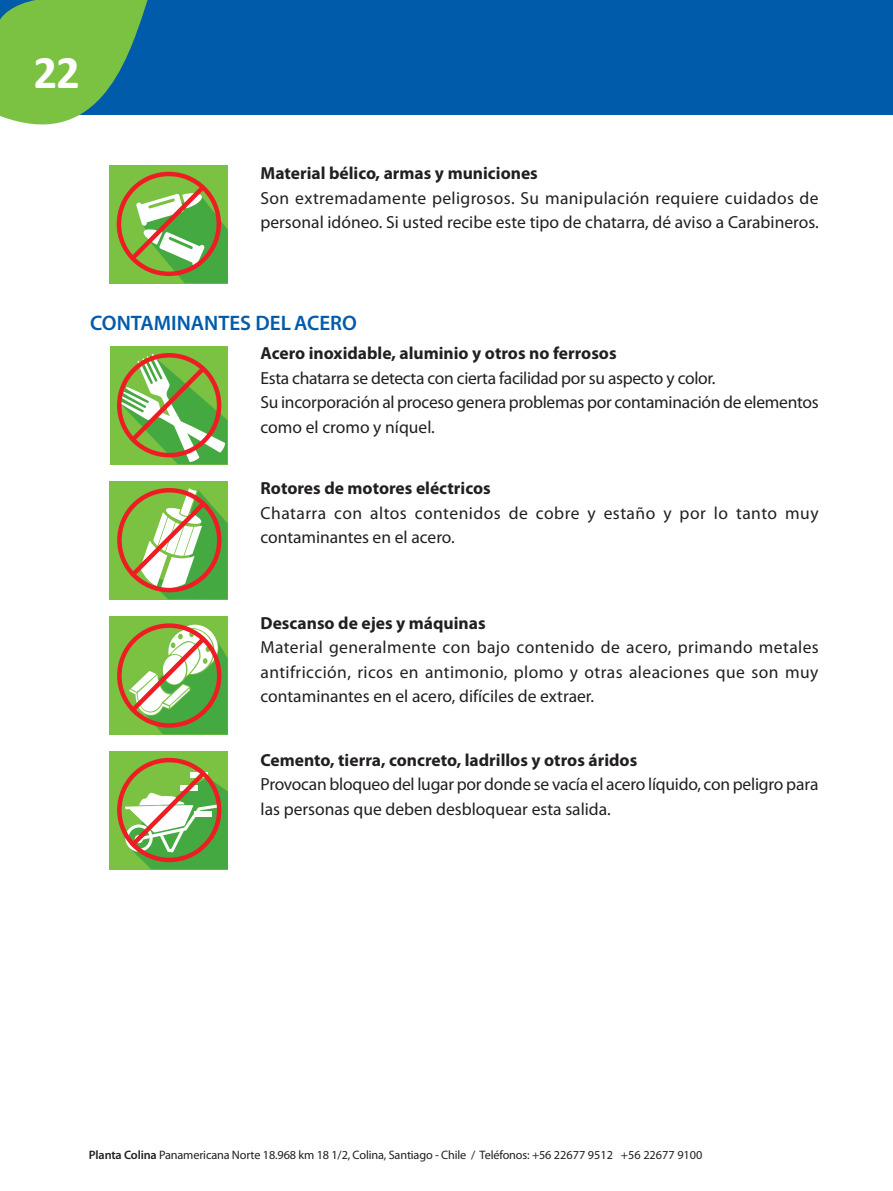
<style>
.page{position:relative;width:893px;height:1191px;background:#fff}
.page>*{position:absolute;margin:0;border:0;box-sizing:border-box;transform-origin:0 0}
.t1{font:700 46.9px "Calibri";color:#fff}
.t2{font:600 21px "Myriad Pro";color:#015bab}
.t3{font:17.5px/24.5px "Myriad Pro";color:#231f20}
.t4{font:700 17.5px "Myriad Pro";color:#231f20}
.t5{font:17.5px/24.5px "Myriad Pro";letter-spacing:.025em;color:#231f20}
.t6{font:12.25px "Myriad Pro";letter-spacing:-.01em;color:#231f20}
.s1{font-weight:600}
</style>
<div class="page">
<div style="left:0;top:0;width:893px;height:115px;background:#015bab"></div>
<svg style="left:0;top:0;width:148px;height:125px"></svg>
<div style="left:110px;top:165px;width:118px;height:118px;background:#7bc142"></div>
<svg style="left:125px;top:182px;width:103px;height:101px"></svg>
<div style="left:117px;top:172px;width:104px;height:104px;border:4px solid #ee1d23;border-radius:50%"></div>
<div style="left:110px;top:346px;width:117px;height:118px;background:#7bc142"></div>
<svg style="left:118px;top:354px;width:109px;height:110px"></svg>
<div style="left:117px;top:353px;width:104px;height:104px;border:4px solid #ee1d23;border-radius:50%"></div>
<div style="left:110px;top:481px;width:118px;height:118px;background:#7bc142"></div>
<svg style="left:125px;top:488px;width:103px;height:111px"></svg>
<div style="left:117px;top:488px;width:104px;height:104px;border:4px solid #ee1d23;border-radius:50%"></div>
<div style="left:110px;top:616px;width:118px;height:118px;background:#7bc142"></div>
<svg style="left:125px;top:623px;width:103px;height:111px"></svg>
<div style="left:117px;top:623px;width:104px;height:104px;border:4px solid #ee1d23;border-radius:50%"></div>
<div style="left:110px;top:751px;width:118px;height:118px;background:#7bc142"></div>
<svg style="left:125px;top:768px;width:103px;height:101px"></svg>
<div style="left:117px;top:758px;width:104px;height:104px;border:4px solid #ee1d23;border-radius:50%"></div>
<h1 class="t1" style="left:34px;top:42px;width:48px">22</h1>
<p class="t4" style="left:261px;top:163px;width:279px">Material bélico, armas y municiones</p>
<p class="t3" style="left:261px;top:186px;width:560px">Son extremadamente peligrosos. Su manipulación requiere cuidados de personal idóneo. Si usted recibe este tipo de chatarra, dé aviso a Carabineros.</p>
<p class="t2" style="left:90px;top:310px;width:268px">CONTAMINANTES DEL ACERO</p>
<p class="t4" style="left:261px;top:344px;width:358px">Acero inoxidable, aluminio y otros no ferrosos</p>
<p class="t3" style="left:261px;top:366px;width:560px">Esta chatarra se detecta con cierta facilidad por su aspecto y color.<br>Su incorporación al proceso genera problemas por contaminación de elementos como el cromo y níquel.</p>
<p class="t4" style="left:261px;top:478px;width:232px">Rotores de motores eléctricos</p>
<p class="t5" style="left:261px;top:501px;width:560px">Chatarra con altos contenidos de cobre y estaño y por lo tanto muy contaminantes en el acero.</p>
<p class="t4" style="left:261px;top:613px;width:227px">Descanso de ejes y máquinas</p>
<p class="t3" style="left:261px;top:635px;width:560px;text-align:justify">Material generalmente con bajo contenido de acero, primando metales antifricción, ricos en antimonio, plomo y otras aleaciones que son muy contaminantes en el acero, difíciles de extraer.</p>
<p class="t4" style="left:261px;top:750px;width:378px">Cemento, tierra, concreto, ladrillos y otros áridos</p>
<p class="t3" style="left:261px;top:772px;width:559px">Provocan bloqueo del lugar por donde se vacía el acero líquido, con peligro para las personas que deben desbloquear esta salida.</p>
<p class="t6" style="left:89px;top:1148px;width:615px"><span class="s1">Planta Colina</span> Panamericana Norte 18.968 km 18 1/2, Colina, Santiago - Chile / Teléfonos: +56 22677 9512 +56 22677 9100</p>
</div>
